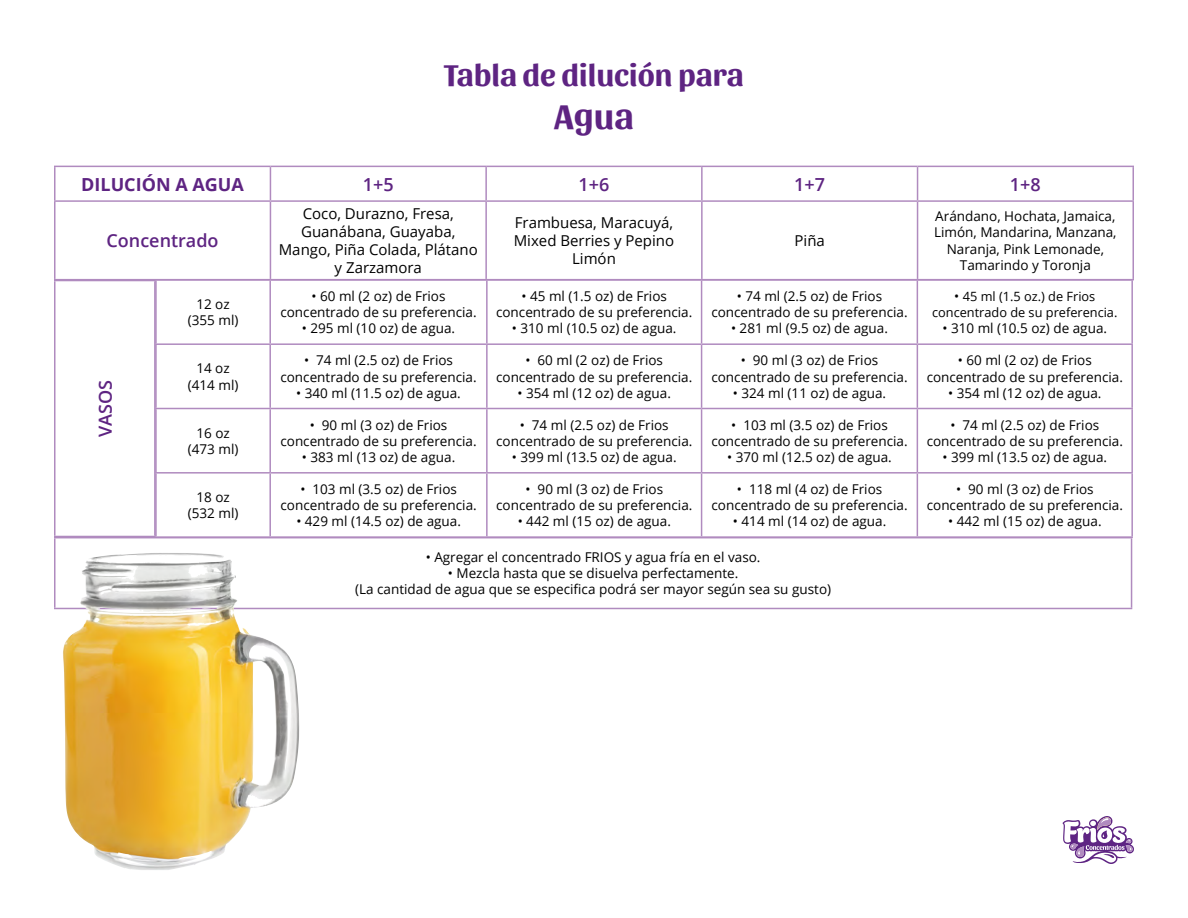
<style>
.page{position:relative;width:1188px;height:918px;background:#fff}
.page>*{position:absolute;margin:0;border:0;box-sizing:border-box;transform-origin:0 0}
.t1{font:700 36px "Sansita";color:#5e2482}
.t2{font:700 31.5px "Sansita";color:#5e2482}
.t3{font:600 18px "Open Sans";color:#5e2482}
.t4{font:700 18px "Open Sans";color:#5e2482}
.t5{font:15px/18px "Open Sans";color:#000;text-align:center}
.t6{font:13.5px/16.2px "Open Sans";color:#000;text-align:center}
.t7{font:12.75px/16.2px "Open Sans";color:#000;text-align:center}
.s1{font-size:13.5px}
</style>
<div class="page">
<svg style="left:1062px;top:816px;width:72px;height:48px"></svg>
<hr style="left:1132px;top:202px;width:2px;height:77px;background:#b08bbf">
<hr style="left:918px;top:279px;width:216px;height:1px;background:#b08bbf">
<hr style="left:485px;top:167px;width:2px;height:33px;background:#b08bbf">
<hr style="left:485px;top:202px;width:2px;height:77px;background:#b08bbf">
<hr style="left:270px;top:167px;width:1px;height:33px;background:#b08bbf">
<hr style="left:54px;top:202px;width:2px;height:77px;background:#b08bbf">
<hr style="left:270px;top:202px;width:1px;height:77px;background:#b08bbf">
<hr style="left:54px;top:279px;width:216px;height:1px;background:#b08bbf">
<hr style="left:701px;top:167px;width:2px;height:33px;background:#b08bbf">
<hr style="left:917px;top:167px;width:1px;height:33px;background:#b08bbf">
<hr style="left:701px;top:202px;width:2px;height:77px;background:#b08bbf">
<hr style="left:917px;top:202px;width:1px;height:77px;background:#b08bbf">
<hr style="left:54px;top:166px;width:216px;height:1px;background:#b08bbf">
<hr style="left:54px;top:167px;width:2px;height:33px;background:#b08bbf">
<hr style="left:270px;top:166px;width:216px;height:1px;background:#b08bbf">
<hr style="left:486px;top:166px;width:216px;height:1px;background:#b08bbf">
<hr style="left:702px;top:166px;width:216px;height:1px;background:#b08bbf">
<hr style="left:918px;top:166px;width:216px;height:1px;background:#b08bbf">
<hr style="left:1132px;top:167px;width:2px;height:33px;background:#b08bbf">
<hr style="left:54px;top:200px;width:216px;height:2px;background:#b08bbf">
<hr style="left:270px;top:200px;width:216px;height:2px;background:#b08bbf">
<hr style="left:486px;top:200px;width:216px;height:2px;background:#b08bbf">
<hr style="left:702px;top:200px;width:216px;height:2px;background:#b08bbf">
<hr style="left:918px;top:200px;width:216px;height:2px;background:#b08bbf">
<hr style="left:1131px;top:474px;width:2px;height:62px;background:#b08bbf">
<hr style="left:917px;top:536px;width:216px;height:2px;background:#b08bbf">
<hr style="left:155px;top:474px;width:2px;height:62px;background:#b08bbf">
<hr style="left:155px;top:536px;width:115px;height:2px;background:#b08bbf">
<hr style="left:270px;top:536px;width:217px;height:2px;background:#b08bbf">
<hr style="left:269px;top:281px;width:2px;height:62px;background:#b08bbf">
<hr style="left:486px;top:281px;width:2px;height:62px;background:#b08bbf">
<hr style="left:269px;top:345px;width:2px;height:63px;background:#b08bbf">
<hr style="left:486px;top:345px;width:2px;height:63px;background:#b08bbf">
<hr style="left:269px;top:409px;width:2px;height:63px;background:#b08bbf">
<hr style="left:486px;top:409px;width:2px;height:63px;background:#b08bbf">
<hr style="left:269px;top:474px;width:2px;height:62px;background:#b08bbf">
<hr style="left:486px;top:474px;width:2px;height:62px;background:#b08bbf">
<hr style="left:487px;top:536px;width:215px;height:2px;background:#b08bbf">
<hr style="left:701px;top:281px;width:1px;height:62px;background:#b08bbf">
<hr style="left:917px;top:281px;width:1px;height:62px;background:#b08bbf">
<hr style="left:701px;top:345px;width:1px;height:63px;background:#b08bbf">
<hr style="left:917px;top:345px;width:1px;height:63px;background:#b08bbf">
<hr style="left:701px;top:409px;width:1px;height:63px;background:#b08bbf">
<hr style="left:917px;top:409px;width:1px;height:63px;background:#b08bbf">
<hr style="left:701px;top:474px;width:1px;height:62px;background:#b08bbf">
<hr style="left:917px;top:474px;width:1px;height:62px;background:#b08bbf">
<hr style="left:702px;top:536px;width:215px;height:2px;background:#b08bbf">
<hr style="left:155px;top:279px;width:115px;height:2px;background:#b08bbf">
<hr style="left:155px;top:281px;width:2px;height:62px;background:#b08bbf">
<hr style="left:270px;top:279px;width:217px;height:2px;background:#b08bbf">
<hr style="left:487px;top:279px;width:215px;height:2px;background:#b08bbf">
<hr style="left:702px;top:279px;width:215px;height:2px;background:#b08bbf">
<hr style="left:917px;top:279px;width:216px;height:2px;background:#b08bbf">
<hr style="left:1131px;top:281px;width:2px;height:62px;background:#b08bbf">
<hr style="left:155px;top:343px;width:115px;height:2px;background:#b08bbf">
<hr style="left:155px;top:345px;width:2px;height:63px;background:#b08bbf">
<hr style="left:270px;top:343px;width:217px;height:2px;background:#b08bbf">
<hr style="left:487px;top:343px;width:215px;height:2px;background:#b08bbf">
<hr style="left:702px;top:343px;width:215px;height:2px;background:#b08bbf">
<hr style="left:917px;top:343px;width:216px;height:2px;background:#b08bbf">
<hr style="left:1131px;top:345px;width:2px;height:63px;background:#b08bbf">
<hr style="left:155px;top:408px;width:115px;height:1px;background:#b08bbf">
<hr style="left:155px;top:409px;width:2px;height:63px;background:#b08bbf">
<hr style="left:270px;top:408px;width:217px;height:1px;background:#b08bbf">
<hr style="left:487px;top:408px;width:215px;height:1px;background:#b08bbf">
<hr style="left:702px;top:408px;width:215px;height:1px;background:#b08bbf">
<hr style="left:917px;top:408px;width:216px;height:1px;background:#b08bbf">
<hr style="left:1131px;top:409px;width:2px;height:63px;background:#b08bbf">
<hr style="left:155px;top:472px;width:115px;height:2px;background:#b08bbf">
<hr style="left:270px;top:472px;width:217px;height:2px;background:#b08bbf">
<hr style="left:487px;top:472px;width:215px;height:2px;background:#b08bbf">
<hr style="left:702px;top:472px;width:215px;height:2px;background:#b08bbf">
<hr style="left:917px;top:472px;width:216px;height:2px;background:#b08bbf">
<hr style="left:54px;top:537px;width:1078px;height:1px;background:#b08bbf">
<hr style="left:54px;top:538px;width:2px;height:70px;background:#b08bbf">
<hr style="left:1131px;top:538px;width:1px;height:70px;background:#b08bbf">
<hr style="left:54px;top:608px;width:1078px;height:1px;background:#b08bbf">
<hr style="left:54px;top:280px;width:102px;height:1px;background:#b08bbf">
<hr style="left:54px;top:281px;width:2px;height:255px;background:#b08bbf">
<hr style="left:154px;top:281px;width:2px;height:255px;background:#b08bbf">
<hr style="left:54px;top:536px;width:102px;height:1px;background:#b08bbf">
<img style="left:61px;top:554px;width:240px;height:316px">
<h2 class="t2" style="left:444px;top:57px;width:301px">Tabla de dilución para</h2>
<h1 class="t1" style="left:554px;top:96px;width:81px">Agua</h1>
<h3 class="t4" style="left:81px;top:171px;width:164px">DILUCIÓN A AGUA</h3>
<h3 class="t3" style="left:363px;top:172px;width:32px">1+5</h3>
<h3 class="t3" style="left:579px;top:172px;width:32px">1+6</h3>
<h3 class="t3" style="left:794px;top:172px;width:32px">1+7</h3>
<h3 class="t3" style="left:1010px;top:172px;width:32px">1+8</h3>
<h3 class="t3" style="left:107px;top:228px;width:114px">Concentrado</h3>
<p class="t5" style="left:279px;top:204px;width:201px">Coco, Durazno, Fresa,<br>Guanábana, Guayaba,<br>Mango, Piña Colada, Plátano y Zarzamora</p>
<p class="t5" style="left:514px;top:213px;width:162px">Frambuesa, Maracuyá,<br>Mixed Berries y Pepino<br>Limón</p>
<h3 class="t3" style="left:93px;top:437px;width:59px;rotate:-90deg">VASOS</h3>
<p class="t6" style="left:188px;top:296px;width:52px">12 oz (355 ml)</p>
<p class="t6" style="left:280px;top:288px;width:198px">• 60 ml (2 oz) de Frios concentrado de su preferencia.</p>
<p class="t6" style="left:302px;top:320px;width:155px">• 295 ml (10 oz) de agua.</p>
<p class="t6" style="left:188px;top:360px;width:52px">14 oz (414 ml)</p>
<p class="t6" style="left:280px;top:352px;width:198px">• 74 ml (2.5 oz) de Frios concentrado de su preferencia.</p>
<p class="t6" style="left:296px;top:384px;width:166px">• 340 ml (11.5 oz) de agua.</p>
<p class="t6" style="left:188px;top:424px;width:52px">16 oz (473 ml)</p>
<p class="t6" style="left:280px;top:416px;width:198px">• 90 ml (3 oz) de Frios concentrado de su preferencia.</p>
<p class="t6" style="left:302px;top:449px;width:155px">• 383 ml (13 oz) de agua.</p>
<p class="t6" style="left:188px;top:489px;width:52px">18 oz (532 ml)</p>
<p class="t6" style="left:281px;top:481px;width:198px">• 103 ml (3.5 oz) de Frios concentrado de su preferencia.</p>
<p class="t6" style="left:296px;top:513px;width:166px">• 429 ml (14.5 oz) de agua.</p>
<p class="t6" style="left:496px;top:288px;width:198px">• 45 ml (1.5 oz) de Frios concentrado de su preferencia.</p>
<p class="t6" style="left:512px;top:320px;width:166px">• 310 ml (10.5 oz) de agua.</p>
<p class="t6" style="left:496px;top:352px;width:198px">• 60 ml (2 oz) de Frios concentrado de su preferencia.</p>
<p class="t6" style="left:518px;top:384px;width:155px">• 354 ml (12 oz) de agua.</p>
<p class="t6" style="left:496px;top:416px;width:198px">• 74 ml (2.5 oz) de Frios concentrado de su preferencia.</p>
<p class="t6" style="left:512px;top:449px;width:166px">• 399 ml (13.5 oz) de agua.</p>
<p class="t6" style="left:496px;top:481px;width:198px">• 90 ml (3 oz) de Frios concentrado de su preferencia.</p>
<p class="t6" style="left:518px;top:513px;width:155px">• 442 ml (15 oz) de agua.</p>
<p class="t5" style="left:795px;top:231px;width:32px">Piña</p>
<p class="t6" style="left:711px;top:288px;width:198px">• 74 ml (2.5 oz) de Frios concentrado de su preferencia.</p>
<p class="t6" style="left:731px;top:320px;width:158px">• 281 ml (9.5 oz) de agua.</p>
<p class="t6" style="left:711px;top:352px;width:198px">• 90 ml (3 oz) de Frios concentrado de su preferencia.</p>
<p class="t6" style="left:733px;top:384px;width:155px">• 324 ml (11 oz) de agua.</p>
<p class="t6" style="left:711px;top:416px;width:198px">• 103 ml (3.5 oz) de Frios concentrado de su preferencia.</p>
<p class="t6" style="left:727px;top:449px;width:166px">• 370 ml (12.5 oz) de agua.</p>
<p class="t6" style="left:711px;top:481px;width:198px">• 118 ml (4 oz) de Frios concentrado de su preferencia.</p>
<p class="t6" style="left:733px;top:513px;width:155px">• 414 ml (14 oz) de agua.</p>
<p class="t6" style="left:426px;top:549px;width:336px">• Agregar el concentrado FRIOS y agua fría en el vaso.</p>
<p class="t6" style="left:355px;top:565px;width:477px">• Mezcla hasta que se disuelva perfectamente.<br>(La cantidad de agua que se especifica podrá ser mayor según sea su gusto)</p>
<p class="t6" style="left:934px;top:208px;width:184px">Arándano, Hochata, Jamaica,<br>Limón, Mandarina, Manzana,<br>Naranja, Pink Lemonade,<br>Tamarindo y Toronja</p>
<p class="t7" style="left:932px;top:288px;width:187px"><span class="s1">•</span> 45 ml (1.5 oz.) de Frios concentrado de su preferencia.</p>
<p class="t6" style="left:942px;top:320px;width:166px">• 310 ml (10.5 oz) de agua.</p>
<p class="t6" style="left:927px;top:352px;width:198px">• 60 ml (2 oz) de Frios concentrado de su preferencia.</p>
<p class="t6" style="left:948px;top:384px;width:155px">• 354 ml (12 oz) de agua.</p>
<p class="t6" style="left:927px;top:416px;width:198px">• 74 ml (2.5 oz) de Frios concentrado de su preferencia.</p>
<p class="t6" style="left:943px;top:449px;width:166px">• 399 ml (13.5 oz) de agua.</p>
<p class="t6" style="left:927px;top:481px;width:198px">• 90 ml (3 oz) de Frios concentrado de su preferencia.</p>
<p class="t6" style="left:948px;top:513px;width:155px">• 442 ml (15 oz) de agua.</p>
</div>
